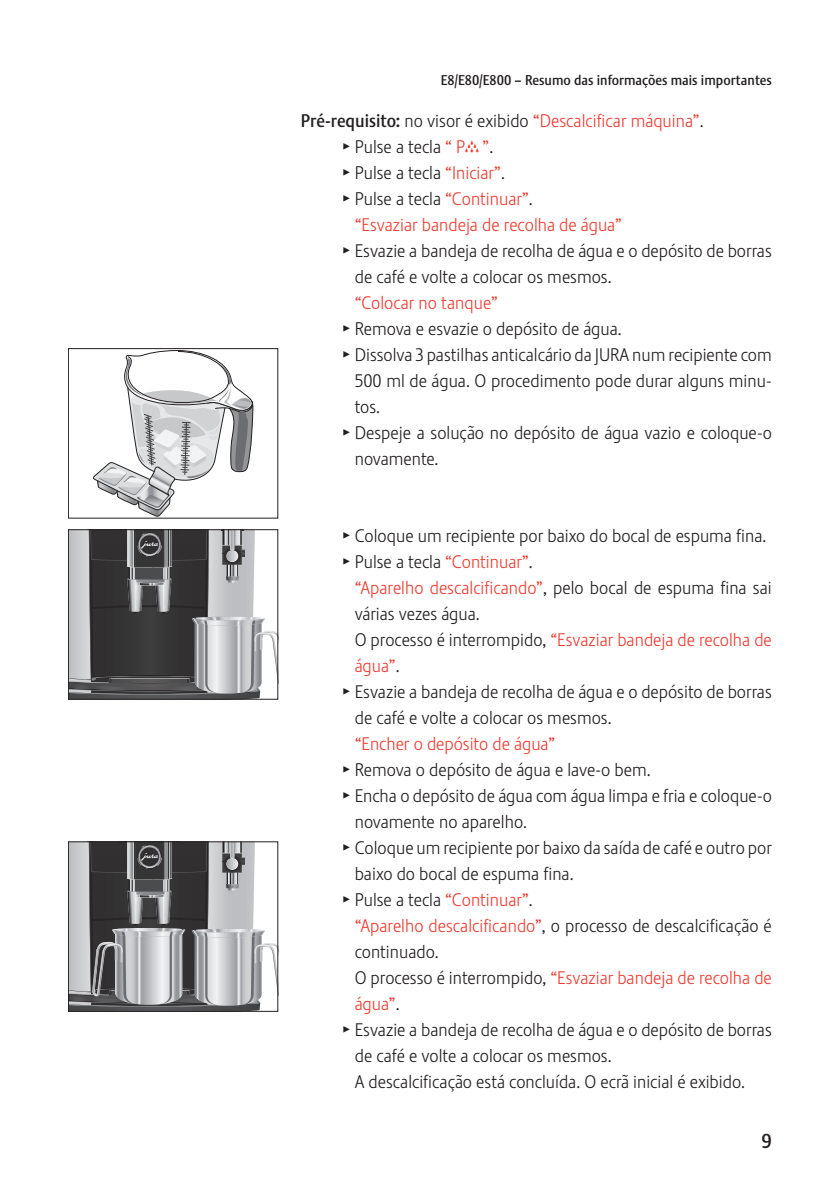
<style>
.page{position:relative;width:840px;height:1191px;background:#fff}
.page>*{position:absolute;margin:0;border:0;box-sizing:border-box;transform-origin:0 0}
.t1{font:20px "Stalemate Pro 2 J Medium";color:#231f20}
.t2{font:18px/26px "Stalemate Pro 2 J Light";color:#231f20}
.t3{font:18px "Stalemate Pro 2 J Light";color:#ee3e34}
.t4{font:14px "Stalemate Pro 2 J Medium";color:#231f20}
.s1{font-family:"Stalemate Pro 2 J Medium";color:#231f20}
.s2{color:#231f20}
.s3{font-family:"Jura Pict 2006"}
.s4{color:#ee3e34}
.s5{font-family:"Jura Pict 2006";color:#ee3e34}
</style>
<div class="page">
<svg style="left:93px;top:350px;width:160px;height:166px"></svg>
<div style="left:68px;top:348px;width:210px;height:170px;border:1px solid #231f20"></div>
<svg style="left:70px;top:531px;width:206px;height:166px;background:#7e7e7f"></svg>
<div style="left:68px;top:529px;width:210px;height:170px;border:1px solid #231f20"></div>
<svg style="left:70px;top:843px;width:206px;height:166px;background:#929294"></svg>
<div style="left:68px;top:841px;width:210px;height:170px;border:1px solid #231f20"></div>
<p class="t4" style="left:440px;top:72px;width:332px">E8/E80/E800 – Resumo das informações mais importantes</p>
<p class="t3" style="left:300px;top:110px;width:404px"><span class="s1">Pré-requisito:</span> <span class="s2">no visor é exibido</span> “Descalcificar máquina”<span class="s2">.</span></p>
<p class="t2" style="left:343px;top:134px;width:151px"><span class="s3">T</span> Pulse a tecla <span class="s4">“ P</span><span class="s5">c</span> <span class="s4">”</span>.</p>
<p class="t2" style="left:343px;top:160px;width:163px"><span class="s3">T</span> Pulse a tecla <span class="s4">“Iniciar”</span>.</p>
<p class="t2" style="left:343px;top:186px;width:191px"><span class="s3">T</span> Pulse a tecla <span class="s4">“Continuar”</span>.</p>
<p class="t3" style="left:354px;top:214px;width:268px">“Esvaziar bandeja de recolha de água”</p>
<p class="t2" style="left:343px;top:238px;width:429px"><span class="s3">T</span> Esvazie a bandeja de recolha de água e o depósito de borras</p>
<p class="t2" style="left:354px;top:264px;width:258px">de café e volte a colocar os mesmos.</p>
<p class="t3" style="left:354px;top:292px;width:145px">“Colocar no tanque”</p>
<p class="t2" style="left:343px;top:316px;width:280px"><span class="s3">T</span> Remova e esvazie o depósito de água.</p>
<p class="t2" style="left:343px;top:342px;width:430px"><span class="s3">T</span> Dissolva 3 pastilhas anticalcário da JURA num recipiente com</p>
<p class="t2" style="left:354px;top:368px;width:418px">500 ml de água. O procedimento pode durar alguns minu-</p>
<p class="t2" style="left:354px;top:394px;width:27px">tos.</p>
<p class="t2" style="left:343px;top:420px;width:430px"><span class="s3">T</span> Despeje a solução no depósito de água vazio e coloque-o</p>
<p class="t2" style="left:354px;top:446px;width:85px">novamente.</p>
<p class="t2" style="left:343px;top:523px;width:424px"><span class="s3">T</span> Coloque um recipiente por baixo do bocal de espuma fina.<br><span class="s3">T</span> Pulse a tecla <span class="s4">“Continuar”</span>.</p>
<p class="t3" style="left:354px;top:577px;width:418px">“Aparelho descalcificando”<span class="s2">, pelo bocal de espuma fina sai</span></p>
<p class="t2" style="left:354px;top:601px;width:126px">várias vezes água.</p>
<p class="t3" style="left:354px;top:629px;width:418px"><span class="s2">O processo é interrompido,</span> “Esvaziar bandeja de recolha de</p>
<p class="t3" style="left:354px;top:655px;width:46px">água”<span class="s2">.</span></p>
<p class="t2" style="left:343px;top:679px;width:429px"><span class="s3">T</span> Esvazie a bandeja de recolha de água e o depósito de borras</p>
<p class="t2" style="left:354px;top:705px;width:258px">de café e volte a colocar os mesmos.</p>
<p class="t3" style="left:354px;top:733px;width:202px">“Encher o depósito de água”</p>
<p class="t2" style="left:343px;top:757px;width:308px"><span class="s3">T</span> Remova o depósito de água e lave-o bem.</p>
<p class="t2" style="left:343px;top:783px;width:430px"><span class="s3">T</span> Encha o depósito de água com água limpa e fria e coloque-o</p>
<p class="t2" style="left:354px;top:809px;width:174px">novamente no aparelho.</p>
<p class="t2" style="left:343px;top:835px;width:430px"><span class="s3">T</span> Coloque um recipiente por baixo da saída de café e outro por</p>
<p class="t2" style="left:354px;top:860px;width:220px">baixo do bocal de espuma fina.</p>
<p class="t2" style="left:343px;top:886px;width:191px"><span class="s3">T</span> Pulse a tecla <span class="s4">“Continuar”</span>.</p>
<p class="t2" style="left:354px;top:912px;width:418px"><span class="s4">“Aparelho descalcificando”</span>, o processo de descalcificação é</p>
<p class="t2" style="left:354px;top:938px;width:86px">continuado.</p>
<p class="t3" style="left:354px;top:967px;width:418px"><span class="s2">O processo é interrompido,</span> “Esvaziar bandeja de recolha de</p>
<p class="t3" style="left:354px;top:993px;width:46px">água”<span class="s2">.</span></p>
<p class="t2" style="left:343px;top:1016px;width:429px"><span class="s3">T</span> Esvazie a bandeja de recolha de água e o depósito de borras</p>
<p class="t2" style="left:354px;top:1042px;width:258px">de café e volte a colocar os mesmos.</p>
<p class="t2" style="left:354px;top:1068px;width:391px">A descalcificação está concluída. O ecrã inicial é exibido.</p>
<p class="t1" style="left:761px;top:1129px;width:12px">9</p>
</div>
